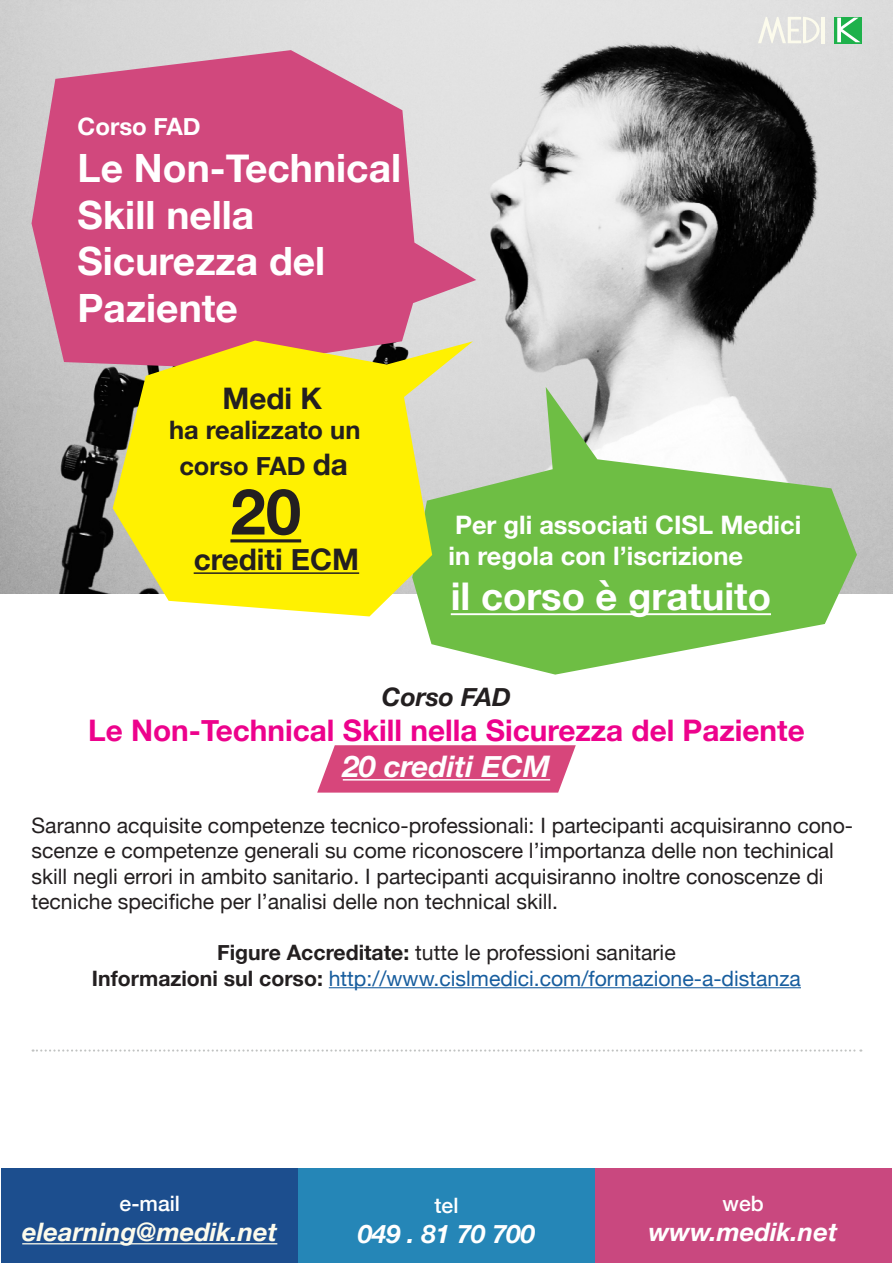
<style>
.page{position:relative;width:893px;height:1263px;background:#fff}
.page>*{position:absolute;margin:0;border:0;box-sizing:border-box;transform-origin:0 0}
.t1{font:700 63.6px "Helvetica Neue";color:#231f20}
.t2{font:700 39px/46.8px "Helvetica Neue";color:#fff}
.t3{font:700 38.25px "Helvetica Neue";color:#fff}
.t4{font:700 29.7px "Helvetica Neue";color:#ed028c}
.t5{font:700 29.7px "Helvetica Neue";color:#231f20}
.t6{font:italic 700 29.7px "Helvetica Neue";color:#fff}
.t7{font:700 25.5px/30.6px "Helvetica Neue";color:#fff}
.t8{font:italic 700 25.5px "Helvetica Neue";color:#fff}
.t9{font:700 25.5px/35.7px "Helvetica Neue";color:#231f20;text-align:center}
.t10{font:italic 700 25.5px "Helvetica Neue";color:#fcfbec}
.t11{font:italic 700 25.5px "Helvetica Neue";color:#231f20}
.t12{font:700 24px "Helvetica Neue";color:#fff}
.t13{font:21.15px/25.5px "Helvetica Neue";color:#231f20}
.t14{font:21.15px "Helvetica Neue";color:#175d9e}
.t15{font:500 21.15px "Helvetica Neue";color:#fff}
.s1{font-size:29.7px}
.s2{font-weight:700}
.s3{font-weight:700;color:#231f20}
</style>
<div class="page">
<img style="left:0;top:0;width:893px;height:593px">
<svg style="left:317px;top:745px;width:259px;height:48px;background:#da5787"></svg>
<div style="left:1px;top:1168px;width:297px;height:95px;background:#1c4e8e"></div>
<hr style="left:22px;top:1243px;width:255px;height:1px;background:#fcfbec">
<div style="left:298px;top:1168px;width:297px;height:95px;background:#2586b7"></div>
<div style="left:595px;top:1168px;width:296px;height:95px;background:#c9487f"></div>
<svg style="left:32px;top:50px;width:444px;height:318px;background:#d36992"></svg>
<hr style="left:343px;top:779px;width:207px;height:1px;background:#fff">
<hr style="left:329px;top:987px;width:472px;height:1px;background:#175d9e">
<svg style="left:423px;top:387px;width:434px;height:288px;fill:#6ebe44"></svg>
<hr style="left:451px;top:613px;width:320px;height:2px;background:#fff">
<svg style="left:113px;top:341px;width:360px;height:275px;background:#e4da29"></svg>
<hr style="left:230px;top:539px;width:71px;height:3px;background:#231f20">
<hr style="left:194px;top:572px;width:165px;height:2px;background:#231f20">
<svg style="left:33px;top:1049px;width:828px;height:2px"></svg>
<svg style="left:758px;top:17px;width:62px;height:26px;background:#e9e9e3"></svg>
<hr style="left:822px;top:17px;width:3px;height:26px;background:#fcfbec">
<div style="left:834px;top:17px;width:27px;height:26px;background:#1eb14b"></div>
<svg style="left:837px;top:18px;width:23px;height:24px"></svg>
<p class="t12" style="left:78px;top:108px;width:125px">Corso FAD</p>
<p class="t2" style="left:78px;top:146px;width:325px">Le Non-Technical<br>Skill nella</p>
<p class="t2" style="left:78px;top:239px;width:249px">Sicurezza del</p>
<p class="t2" style="left:78px;top:286px;width:162px">Paziente</p>
<p class="t5" style="left:222px;top:375px;width:101px">Medi K</p>
<p class="t9" style="left:169px;top:413px;width:193px">ha realizzato un corso FAD <span class="s1">da</span></p>
<p class="t1" style="left:230px;top:462px;width:72px">20</p>
<p class="t5" style="left:194px;top:536px;width:167px">crediti ECM</p>
<p class="t7" style="left:449px;top:510px;width:354px">Per gli associati CISL Medici in regola con l’iscrizione</p>
<p class="t3" style="left:451px;top:567px;width:322px">il corso è gratuito</p>
<p class="t11" style="left:382px;top:676px;width:131px">Corso FAD</p>
<p class="t4" style="left:88px;top:707px;width:718px">Le Non-Technical Skill nella Sicurezza del Paziente</p>
<p class="t6" style="left:343px;top:743px;width:209px">20 crediti ECM</p>
<p class="t13" style="left:32px;top:814px;width:823px">Saranno acquisite competenze tecnico-professionali: I partecipanti acquisiranno cono&shy;scenze e competenze generali su come riconoscere l’importanza delle non techinical skill negli errori in ambito sanitario. I partecipanti acquisiranno inoltre conoscenze di tecniche specifiche per l’analisi delle non technical skill.</p>
<p class="t13" style="left:217px;top:941px;width:460px"><span class="s2">Figure Accreditate:</span> tutte le professioni sanitarie</p>
<p class="t14" style="left:92px;top:963px;width:710px"><span class="s3">Informazioni sul corso:</span> http://www.cislmedici.com/formazione-a-distanza</p>
<p class="t15" style="left:120px;top:1186px;width:62px">e-mail</p>
<p class="t10" style="left:22px;top:1212px;width:257px">elearning@medik.net</p>
<p class="t15" style="left:434px;top:1188px;width:25px">tel</p>
<p class="t8" style="left:358px;top:1214px;width:178px">049 . 81 70 700</p>
<p class="t15" style="left:722px;top:1186px;width:43px">web</p>
<p class="t8" style="left:649px;top:1212px;width:190px">www.medik.net</p>
</div>
